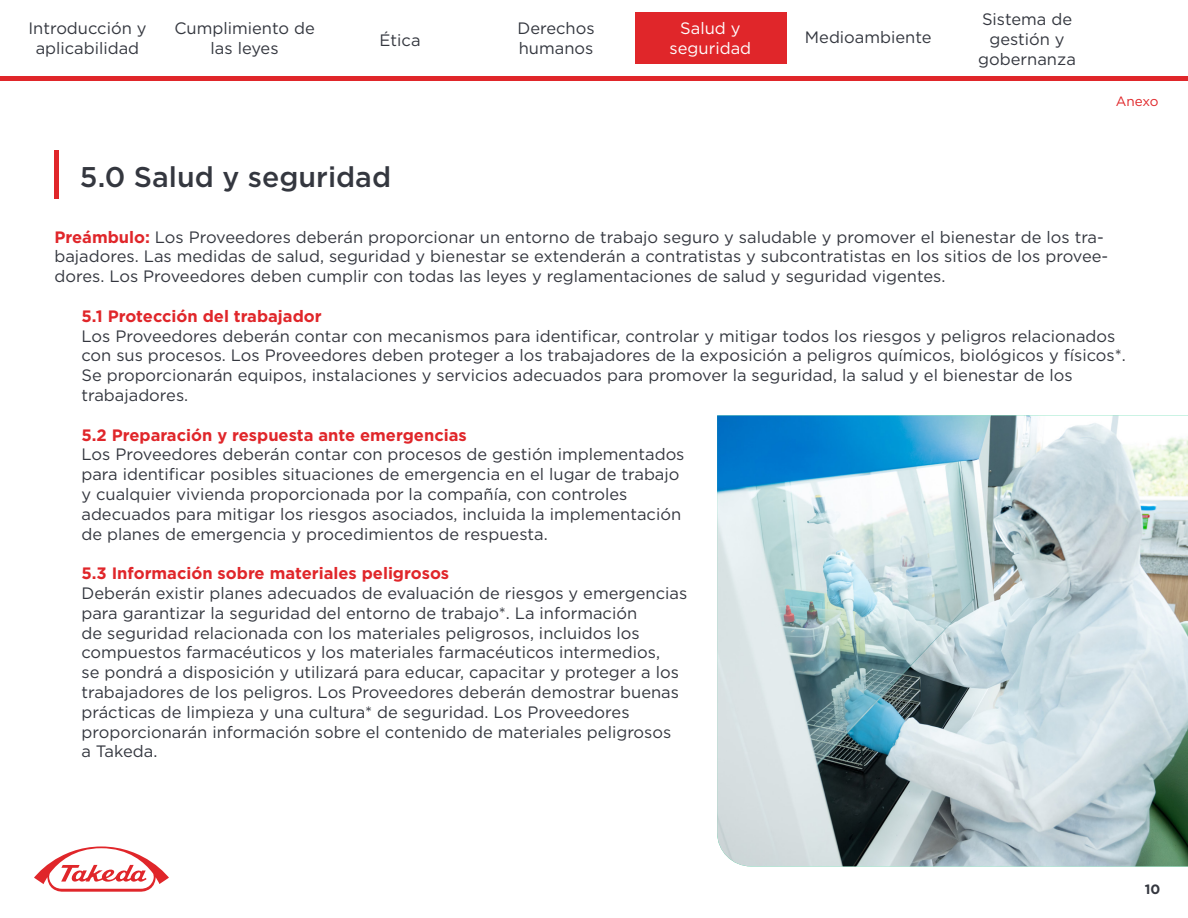
<style>
.page{position:relative;width:1188px;height:918px;background:#fff}
.page>*{position:absolute;margin:0;border:0;box-sizing:border-box;transform-origin:0 0}
.t1{font:500 28.5px "Gotham";color:#34373f}
.t2{font:16.5px/19.8px "Gotham";color:#34373f}
.t3{font:700 16.5px "Gotham";color:#e0262a}
.t4{font:16.5px/19.8px "Gotham";color:#fff;text-align:center}
.t5{font:13.5px "Gotham";letter-spacing:-.015em;color:#e02629}
.t6{font:700 13.5px "Gotham";color:#34373f}
.s1{font-weight:700;color:#e0262a}
</style>
<div class="page">
<div style="left:635px;top:12px;width:151px;height:51px;background:#e0262a"></div>
<svg style="left:34px;top:846px;width:135px;height:46px"></svg>
<hr style="left:0;top:77px;width:1188px;height:4px;background:#e0262a">
<img style="left:717px;top:416px;width:471px;height:450px">
<div style="left:54px;top:151px;width:5px;height:48px;background:#e0262a"></div>
<p class="t2" style="left:28px;top:18px;width:120px;text-align:center">Introducción y aplicabilidad</p>
<p class="t2" style="left:174px;top:18px;width:142px;text-align:center">Cumplimiento de las leyes</p>
<p class="t2" style="left:380px;top:30px;width:43px">Ética</p>
<p class="t4" style="left:670px;top:18px;width:83px">Salud y seguridad</p>
<p class="t2" style="left:805px;top:27px;width:128px">Medioambiente</p>
<p class="t2" style="left:517px;top:18px;width:79px">Derechos humanos</p>
<h1 class="t1" style="left:80px;top:159px;width:313px">5.0 Salud y seguridad</h1>
<p class="t2" style="left:978px;top:9px;width:99px;text-align:center">Sistema de gestión y gobernanza</p>
<p class="t5" style="left:1116px;top:92px;width:44px">Anexo</p>
<p class="t2" style="left:54px;top:227px;width:1055px"><span class="s1">Preámbulo:</span> Los Proveedores deberán proporcionar un entorno de trabajo seguro y saludable y promover el bienestar de los tra&shy;bajadores. Las medidas de salud, seguridad y bienestar se extenderán a contratistas y subcontratistas en los sitios de los provee&shy;dores. Los Proveedores deben cumplir con todas las leyes y reglamentaciones de salud y seguridad vigentes.</p>
<p class="t3" style="left:81px;top:305px;width:242px">5.1 Protección del trabajador</p>
<p class="t2" style="left:81px;top:326px;width:1046px">Los Proveedores deberán contar con mecanismos para identificar, controlar y mitigar todos los riesgos y peligros relacionados con sus procesos. Los Proveedores deben proteger a los trabajadores de la exposición a peligros químicos, biológicos y físicos*.<br>Se proporcionarán equipos, instalaciones y servicios adecuados para promover la seguridad, la salud y el bienestar de los trabajadores.</p>
<p class="t3" style="left:81px;top:424px;width:387px">5.2 Preparación y respuesta ante emergencias</p>
<p class="t2" style="left:81px;top:444px;width:605px">Los Proveedores deberán contar con procesos de gestión implementados para identificar posibles situaciones de emergencia en el lugar de trabajo y cualquier vivienda proporcionada por la compañía, con controles adecuados para mitigar los riesgos asociados, incluida la implementación de planes de emergencia y procedimientos de respuesta.</p>
<p class="t3" style="left:81px;top:562px;width:369px">5.3 Información sobre materiales peligrosos</p>
<p class="t2" style="left:81px;top:583px;width:607px">Deberán existir planes adecuados de evaluación de riesgos y emergencias para garantizar la seguridad del entorno de trabajo*. La información<br>de seguridad relacionada con los materiales peligrosos, incluidos los compuestos farmacéuticos y los materiales farmacéuticos intermedios,<br>se pondrá a disposición y utilizará para educar, capacitar y proteger a los trabajadores de los peligros. Los Proveedores deberán demostrar buenas prácticas de limpieza y una cultura* de seguridad. Los Proveedores proporcionarán información sobre el contenido de materiales peligrosos<br>a Takeda.</p>
<p class="t6" style="left:1145px;top:880px;width:17px">10</p>
</div>
